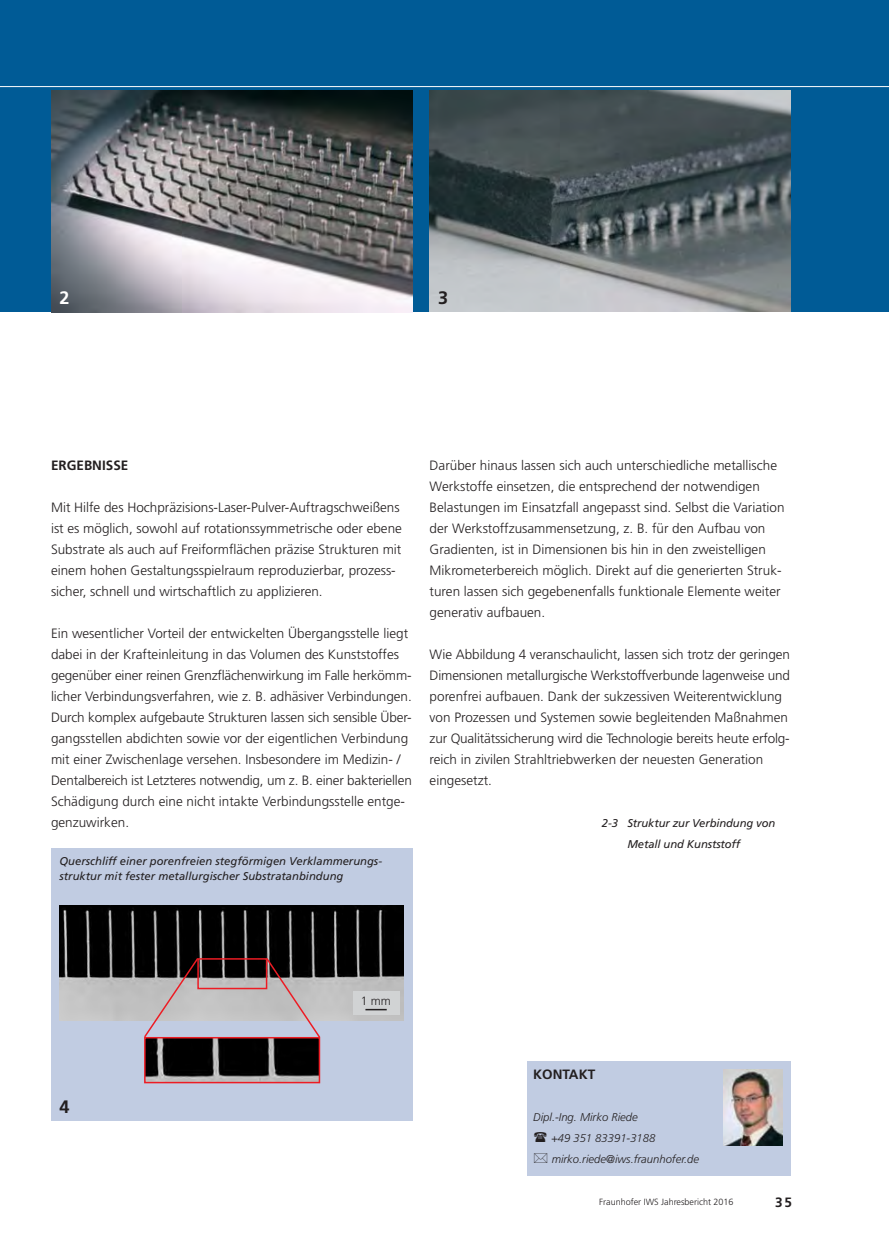
<style>
.page{position:relative;width:889px;height:1251px;background:#fff}
.page>*{position:absolute;margin:0;border:0;box-sizing:border-box;transform-origin:0 0}
.t1{font:700 18px "Frutiger LT Com";color:#231f20}
.t2{font:700 18px "Frutiger LT Com";color:#fff}
.t3{font:300 13.5px/21px "Frutiger LT Com";color:#231f20}
.t4{font:700 13.5px "Frutiger LT Com";color:#231f20}
.t5{font:300 12px "Frutiger LT Com";color:#231f20}
.t6{font:italic 11.25px/21px "Frutiger LT Com";color:#231f20}
.t7{font:italic 300 11.25px/21px "Frutiger LT Com";color:#231f20}
.t8{font:300 9px "Frutiger LT Com";color:#231f20}
</style>
<div class="page">
<div style="left:0;top:0;width:889px;height:312px;background:#005b96"></div>
<hr style="left:0;top:86px;width:889px;height:1px;background:#fff">
<div style="left:531px;top:1060px;width:260px;height:115px;background:#c1cce2"></div>
<img style="left:723px;top:1069px;width:59px;height:76px">
<div style="left:51px;top:848px;width:361px;height:272px;background:#c1cce2"></div>
<img style="left:60px;top:905px;width:344px;height:115px">
<svg style="left:143px;top:956px;width:179px;height:127px;background:#756c6f"></svg>
<div style="left:353px;top:991px;width:46px;height:23px;background:#d1d3d4"></div>
<hr style="left:365px;top:1008px;width:22px;height:2px;background:#231f20">
<img style="left:51px;top:91px;width:361px;height:221px">
<img style="left:430px;top:91px;width:360px;height:220px">
<h1 class="t2" style="left:60px;top:291px;width:12px">2</h1>
<h1 class="t1" style="left:438px;top:291px;width:12px">3</h1>
<p class="t4" style="left:51px;top:459px;width:79px">ERGEBNISSE</p>
<p class="t3" style="left:51px;top:497px;width:352px">Mit Hilfe des Hochpräzisions-Laser-Pulver-Auftragschweißens ist es möglich, sowohl auf rotationssymmetrische oder ebene Substrate als auch auf Freiformflächen präzise Strukturen mit einem hohen Gestaltungsspielraum reproduzierbar, prozess&shy;sicher, schnell und wirtschaftlich zu applizieren.</p>
<p class="t3" style="left:51px;top:623px;width:362px">Ein wesentlicher Vorteil der entwickelten Übergangsstelle liegt dabei in der Krafteinleitung in das Volumen des Kunststoffes gegenüber einer reinen Grenzflächenwirkung im Falle herkömm&shy;licher Verbindungsverfahren, wie z. B. adhäsiver Verbindungen.<br>Durch komplex aufgebaute Strukturen lassen sich sensible Über&shy;gangsstellen abdichten sowie vor der eigentlichen Verbindung mit einer Zwischenlage versehen. Insbesondere im Medizin- / Dentalbereich ist Letzteres notwendig, um z. B. einer bakteriellen Schädigung durch eine nicht intakte Verbindungsstelle entge&shy;genzuwirken.</p>
<p class="t6" style="left:60px;top:854px;width:324px;line-height:15px">Querschliff einer porenfreien stegförmigen Verklammerungs&shy;struktur mit fester metallurgischer Substratanbindung</p>
<p class="t3" style="left:429px;top:455px;width:356px">Darüber hinaus lassen sich auch unterschiedliche metallische Werkstoffe einsetzen, die entsprechend der notwendigen Belastungen im Einsatzfall angepasst sind. Selbst die Variation der Werkstoffzusammensetzung, z. B. für den Aufbau von Gradienten, ist in Dimensionen bis hin in den zweistelligen Mikrometerbereich möglich. Direkt auf die generierten Struk&shy;turen lassen sich gegebenenfalls funktionale Elemente weiter generativ aufbauen.</p>
<p class="t3" style="left:429px;top:645px;width:362px">Wie Abbildung 4 veranschaulicht, lassen sich trotz der geringen Dimensionen metallurgische Werkstoffverbunde lagenweise und porenfrei aufbauen. Dank der sukzessiven Weiterentwicklung von Prozessen und Systemen sowie begleitenden Maßnahmen zur Qualitätssicherung wird die Technologie bereits heute erfolg&shy;reich in zivilen Strahltriebwerken der neuesten Generation eingesetzt.</p>
<p class="t6" style="left:627px;top:813px;width:149px;text-indent:-26px">2-3 Struktur zur Verbindung von<br>Metall und Kunststoff</p>
<h1 class="t1" style="left:60px;top:1099px;width:12px">4</h1>
<p class="t5" style="left:361px;top:996px;width:31px">1 mm</p>
<p class="t4" style="left:533px;top:1068px;width:63px">KONTAKT</p>
<p class="t7" style="left:551px;top:1107px;width:150px;text-indent:-18px">Dipl.-Ing. Mirko Riede<br>+49 351 83391-3188 mirko.riede@iws.fraunhofer.de</p>
<p class="t8" style="left:599px;top:1198px;width:136px">Fraunhofer IWS Jahresbericht 2016</p>
<p class="t4" style="left:775px;top:1196px;width:18px">35</p>
</div>
